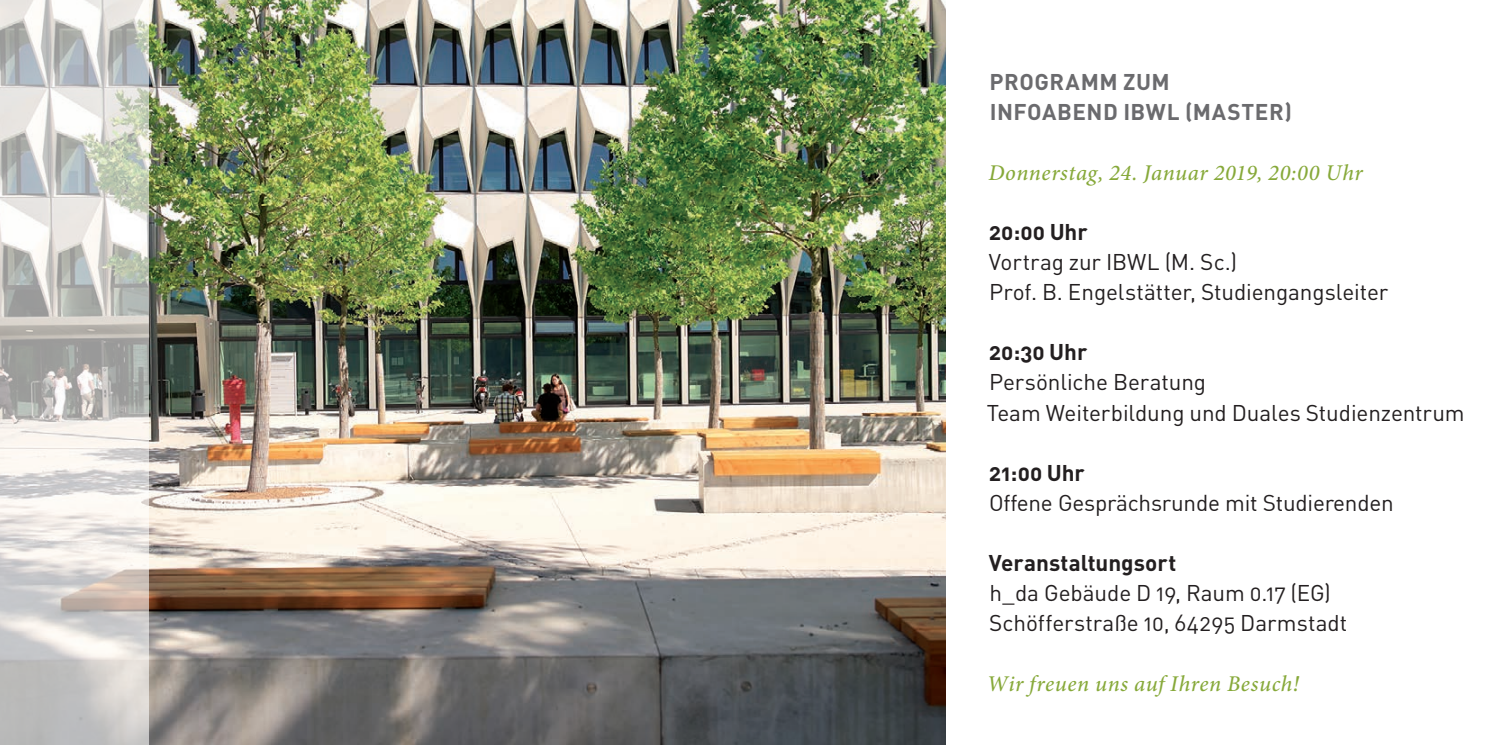
<style>
.page{position:relative;width:1489px;height:745px;background:#fff}
.page>*{position:absolute;margin:0;border:0;box-sizing:border-box;transform-origin:0 0}
._0_Aufzählung_3_mm{font:22.5px "DINOT";letter-spacing:-.005em;color:#231f20}
._0_Fließtext_Blocksa{font:italic 500 22.5px "Minion Pro";letter-spacing:.025em;color:#87a93a}
._0_Aufzählung_3_mm-2{font:700 22.5px "DINOT";letter-spacing:-.005em;color:#231f20}
.t1{font:22.5px "HDADIN Office";color:#231f20}
._0_Fließtext_Blocksa-2{font:700 22.5px "DINOT";letter-spacing:.025em;color:#6b6b6e}
</style>
<div class="page">
<img style="left:149px;top:0;width:796px;height:744px">
<svg style="left:0;top:0;width:149px;height:744px"></svg>
<p class="_0_Fließtext_Blocksa-2" style="left:989px;top:67px;width:182px">PROGRAMM ZUM</p>
<p class="_0_Fließtext_Blocksa-2" style="left:989px;top:97px;width:303px">INFOABEND IBWL (MASTER)</p>
<p class="_0_Fließtext_Blocksa" style="left:988px;top:157px;width:376px">Donnerstag, 24. Januar 2019, 20:00 Uhr</p>
<p class="_0_Aufzählung_3_mm-2" style="left:989px;top:217px;width:100px">20:00 Uhr</p>
<p class="_0_Aufzählung_3_mm" style="left:988px;top:247px;width:250px">Vortrag zur IBWL (M. Sc.)</p>
<p class="_0_Aufzählung_3_mm" style="left:989px;top:277px;width:401px">Prof. B. Engelstätter, Studiengangsleiter</p>
<p class="_0_Aufzählung_3_mm-2" style="left:989px;top:337px;width:100px">20:30 Uhr</p>
<p class="_0_Aufzählung_3_mm" style="left:989px;top:367px;width:219px">Persönliche Beratung</p>
<p class="_0_Aufzählung_3_mm" style="left:986px;top:397px;width:479px">Team Weiterbildung und Duales Studienzentrum</p>
<p class="_0_Aufzählung_3_mm-2" style="left:989px;top:457px;width:97px">21:00 Uhr</p>
<p class="t1" style="left:989px;top:488px;width:406px">Offene Gesprächsrunde mit Studierenden</p>
<p class="_0_Aufzählung_3_mm-2" style="left:988px;top:547px;width:189px">Veranstaltungsort</p>
<p class="_0_Aufzählung_3_mm" style="left:989px;top:577px;width:343px">h_da Gebäude D 19, Raum 0.17 (EG)</p>
<p class="_0_Aufzählung_3_mm" style="left:989px;top:607px;width:359px">Schöfferstraße 10, 64295 Darmstadt</p>
<p class="_0_Fließtext_Blocksa" style="left:986px;top:667px;width:313px">Wir freuen uns auf Ihren Besuch!</p>
</div>
